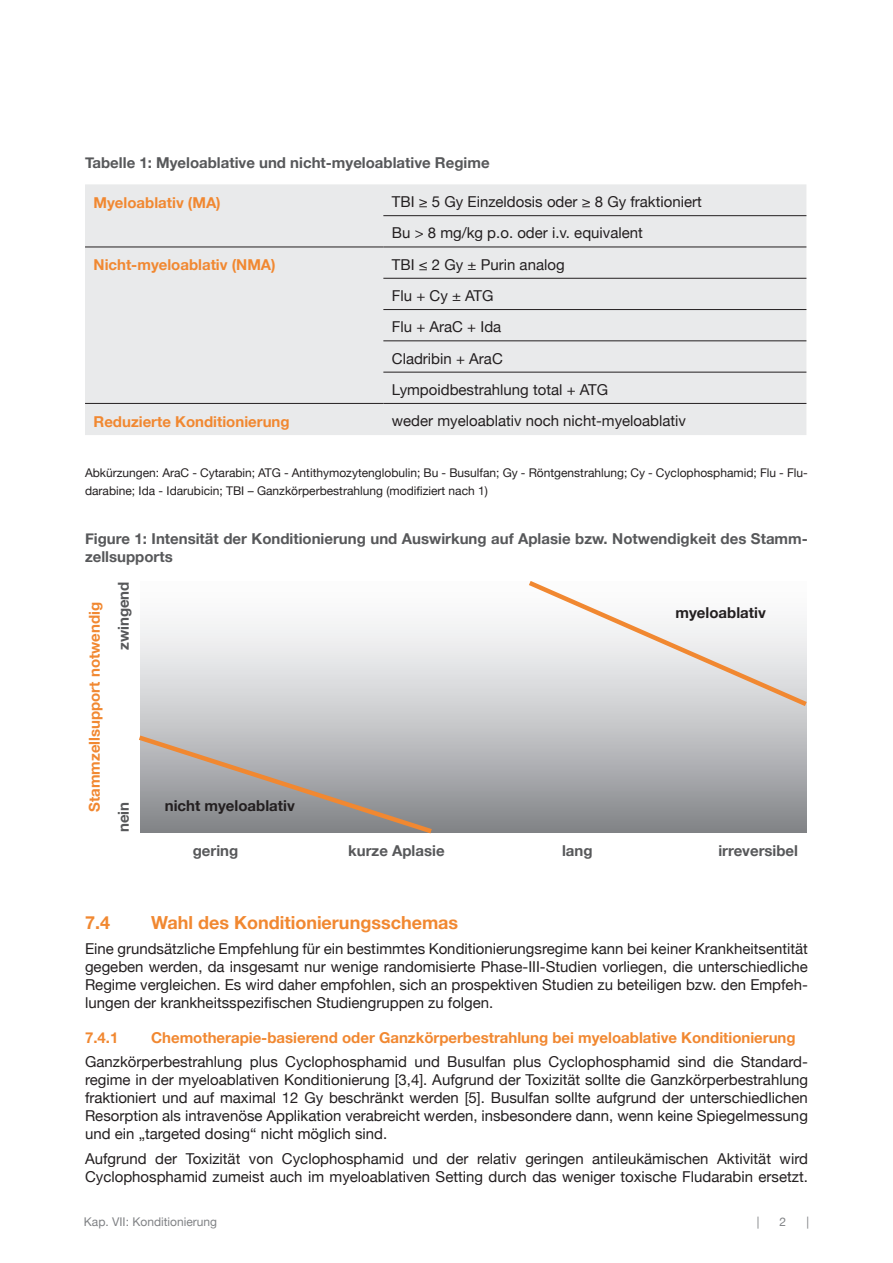
<style>
.page{position:relative;width:893px;height:1263px;background:#fff}
.page>*{position:absolute;margin:0;border:0;box-sizing:border-box;transform-origin:0 0}
.t1{font:700 18px "Helvetica Neue";color:#f18831}
.t2{font:15px/18px "Helvetica Neue";color:#231f20}
.t3{font:700 15px/18px "Helvetica Neue";color:#57585a}
.t4{font:700 15px "Helvetica Neue";color:#f18831}
.t5{font:700 15px "Helvetica Neue";color:#231f20}
.t6{font:12px/18px "Helvetica Neue";color:#231f20}
.t7{font:12px "Helvetica Neue";color:#808285}
</style>
<div class="page">
<div style="left:85px;top:184px;width:721px;height:251px;background:#e9eaeb"></div>
<hr style="left:85px;top:247px;width:298px;height:1px;background:#231f20">
<hr style="left:383px;top:247px;width:423px;height:1px;background:#231f20">
<hr style="left:383px;top:215px;width:423px;height:1px;background:#231f20">
<hr style="left:85px;top:403px;width:298px;height:1px;background:#231f20">
<hr style="left:383px;top:403px;width:423px;height:1px;background:#231f20">
<hr style="left:383px;top:278px;width:423px;height:1px;background:#231f20">
<hr style="left:383px;top:309px;width:423px;height:1px;background:#231f20">
<hr style="left:383px;top:341px;width:423px;height:1px;background:#231f20">
<hr style="left:383px;top:372px;width:423px;height:1px;background:#231f20">
<div style="left:140px;top:582px;width:666px;height:250px;background:linear-gradient(to bottom,#fff,#8b8d91)"></div>
<svg style="left:139px;top:732px;width:298px;height:102px;background:#a7a3a2"></svg>
<svg style="left:524px;top:581px;width:283px;height:129px"></svg>
<p class="t3" style="left:85px;top:154px;width:406px">Tabelle 1: Myeloablative und nicht-myeloablative Regime</p>
<p class="t4" style="left:94px;top:190px;width:129px">Myeloablativ (MA)</p>
<p class="t2" style="left:392px;top:187px;width:311px;line-height:31.3px">TBI ≥ 5 Gy Einzeldosis oder ≥ 8 Gy fraktioniert<br>Bu &gt; 8 mg/kg p.o. oder i.v. equivalent</p>
<p class="t4" style="left:94px;top:253px;width:184px">Nicht-myeloablativ (NMA)</p>
<p class="t2" style="left:392px;top:250px;width:218px;line-height:31.3px">TBI ≤ 2 Gy ± Purin analog<br>Flu + Cy ± ATG<br>Flu + AraC + Ida<br>Cladribin + AraC<br>Lympoidbestrahlung total + ATG</p>
<p class="t4" style="left:94px;top:409px;width:198px">Reduzierte Konditionierung</p>
<p class="t2" style="left:392px;top:413px;width:296px">weder myeloablativ noch nicht-myeloablativ</p>
<p class="t6" style="left:85px;top:464px;width:724px">Abkürzungen: AraC - Cytarabin; ATG - Antithymozytenglobulin; Bu - Busulfan; Gy - Röntgenstrahlung; Cy - Cyclophosphamid; Flu - Flu&shy;darabine; Ida - Idarubicin; TBI – Ganzkörperbestrahlung (modifiziert nach 1)</p>
<p class="t3" style="left:85px;top:530px;width:724px">Figure 1: Intensität der Konditionierung und Auswirkung auf Aplasie bzw. Notwendigkeit des Stamm&shy;zellsupports</p>
<p class="t4" style="left:83px;top:812px;width:211px;rotate:-90deg">Stammzellsupport notwendig</p>
<p class="t3" style="left:115px;top:650px;width:70px;rotate:-90deg">zwingend</p>
<p class="t3" style="left:115px;top:832px;width:32px;rotate:-90deg">nein</p>
<p class="t5" style="left:165px;top:794px;width:131px">nicht myeloablativ</p>
<p class="t5" style="left:676px;top:601px;width:92px">myeloablativ</p>
<p class="t3" style="left:193px;top:842px;width:47px">gering</p>
<p class="t3" style="left:348px;top:842px;width:98px">kurze Aplasie</p>
<p class="t3" style="left:562px;top:842px;width:32px">lang</p>
<p class="t3" style="left:718px;top:842px;width:81px">irreversibel</p>
<p class="t1" style="left:85px;top:909px;width:27px">7.4</p>
<p class="t1" style="left:151px;top:909px;width:309px">Wahl des Konditionierungsschemas</p>
<p class="t2" style="left:85px;top:940px;width:724px;text-align:justify">Eine grundsätzliche Empfehlung für ein bestimmtes Konditionierungsregime kann bei keiner Krankheitsentität gegeben werden, da insgesamt nur wenige randomisierte Phase-III-Studien vorliegen, die unterschiedliche Regime vergleichen. Es wird daher empfohlen, sich an prospektiven Studien zu beteiligen bzw. den Empfeh&shy;lungen der krankheitsspezifischen Studiengruppen zu folgen.</p>
<p class="t4" style="left:85px;top:1025px;width:35px">7.4.1</p>
<p class="t4" style="left:151px;top:1025px;width:646px">Chemotherapie-basierend oder Ganzkörperbestrahlung bei myeloablative Konditionierung</p>
<p class="t2" style="left:85px;top:1054px;width:724px;text-align:justify">Ganzkörperbestrahlung plus Cyclophosphamid und Busulfan plus Cyclophosphamid sind die Standard&shy;regime in der myeloablativen Konditionierung [3,4]. Aufgrund der Toxizität sollte die Ganzkörperbestrahlung fraktioniert und auf maximal 12 Gy beschränkt werden [5]. Busulfan sollte aufgrund der unterschiedlichen Resorption als intravenöse Applikation verabreicht werden, insbesondere dann, wenn keine Spiegelmessung und ein „targeted dosing“ nicht möglich sind.</p>
<p class="t2" style="left:85px;top:1150px;width:724px">Aufgrund der Toxizität von Cyclophosphamid und der relativ geringen antileukämischen Aktivität wird<br>Cyclophosphamid zumeist auch im myeloablativen Setting durch das weniger toxische Fludarabin ersetzt.</p>
<p class="t7" style="left:84px;top:1212px;width:135px">Kap. VII: Konditionierung</p>
<p class="t7" style="left:757px;top:1212px;width:4px">|</p>
<p class="t7" style="left:780px;top:1212px;width:8px">2</p>
<p class="t7" style="left:806px;top:1212px;width:4px">|</p>
</div>
